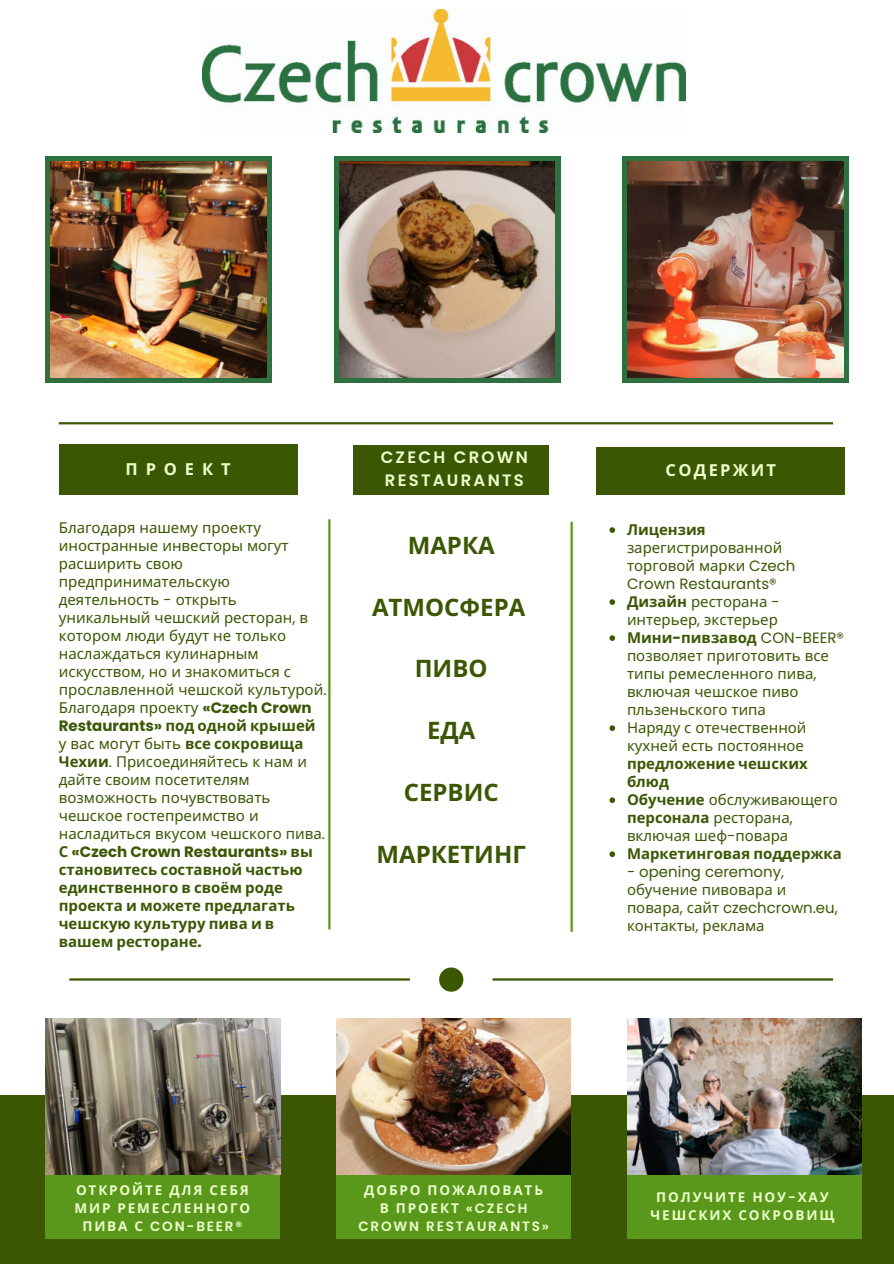
<style>
.page{position:relative;width:894px;height:1264px;background:#fff}
.page>*{position:absolute;margin:0;border:0;box-sizing:border-box;transform-origin:0 0}
.t1{font:700 24px "Noto Sans";color:#3b5704}
.t2{font:600 16.5px/22.5px "Poppins";letter-spacing:.14em;color:#edffcc}
.t3{font:700 16.5px "Noto Sans";letter-spacing:.14em;color:#edffcc}
.t4{font:15px/18px "Noto Sans";color:#3b5704}
.t5{font:700 15px/18px "Noto Sans";color:#3b5704}
.t6{font:15px "Poppins";color:#3b5704}
.t7{font:700 15px "Poppins";color:#3b5704}
.t8{font:700 13.5px/18px "Noto Sans";letter-spacing:.14em;color:#edffcc;text-align:center}
.t9{font:600 13.5px "Poppins";letter-spacing:.14em;color:#edffcc}
.s1{font-family:"Poppins"}
.s2{font-family:"Poppins";font-weight:700}
.s3{font-weight:700}
.s4{font-family:"Noto Sans"}
.s5{font-weight:400}
.s6{font-family:"Poppins";font-weight:400}
.s7{font-family:"Noto Sans";font-weight:700}
.s8{font-family:"Poppins";font-weight:600}
</style>
<div class="page">
<div style="left:45px;top:156px;width:226px;height:227px;background:linear-gradient(to right,#2f7040,#2f7040)"></div>
<svg style="left:334px;top:156px;width:226px;height:227px;background:#3a7044"></svg>
<img style="left:50px;top:162px;width:216px;height:215px">
<div style="left:622px;top:156px;width:226px;height:227px;background:linear-gradient(to right,#2f7040,#2f7040)"></div>
<img style="left:339px;top:162px;width:215px;height:215px">
<img style="left:627px;top:162px;width:216px;height:215px">
<div style="left:0;top:1095px;width:893px;height:168px;background:#3b5704"></div>
<div style="left:45px;top:1160px;width:235px;height:78px;background:#59981a"></div>
<div style="left:336px;top:1160px;width:235px;height:78px;background:#59981a"></div>
<div style="left:627px;top:1160px;width:234px;height:78px;background:#59981a"></div>
<img style="left:45px;top:1018px;width:235px;height:156px">
<img style="left:336px;top:1018px;width:235px;height:156px">
<img style="left:627px;top:1018px;width:234px;height:156px">
<img style="left:203px;top:9px;width:482px;height:123px">
<hr style="left:59px;top:422px;width:773px;height:2px;background:#3b5704">
<hr style="left:69px;top:978px;width:341px;height:2px;background:#3b5704">
<hr style="left:492px;top:978px;width:340px;height:2px;background:#3b5704">
<div style="left:439px;top:967px;width:24px;height:24px;background:#3b5704;border-radius:50%"></div>
<div style="left:59px;top:444px;width:238px;height:50px;background:#3b5704"></div>
<div style="left:353px;top:445px;width:195px;height:49px;background:#3b5704"></div>
<div style="left:596px;top:447px;width:249px;height:47px;background:#3b5704"></div>
<hr style="left:328px;top:519px;width:2px;height:410px;background:#59981a">
<hr style="left:570px;top:521px;width:2px;height:410px;background:#59981a">
<svg style="left:609px;top:527px;width:6px;height:6px"></svg>
<svg style="left:609px;top:599px;width:6px;height:6px"></svg>
<svg style="left:609px;top:635px;width:6px;height:6px"></svg>
<svg style="left:609px;top:725px;width:6px;height:6px"></svg>
<svg style="left:609px;top:797px;width:6px;height:6px"></svg>
<svg style="left:609px;top:851px;width:6px;height:6px"></svg>
<p class="t2" style="left:380px;top:446px;width:149px">CZECH CROWN<br>RESTAURANTS</p>
<p class="t3" style="left:125px;top:457px;width:107px">ПРОЕКТ</p>
<p class="t3" style="left:665px;top:458px;width:112px">СОДЕРЖИТ</p>
<p class="t4" style="left:59px;top:518px;width:269px">Благодаря нашему проекту иностранные инвесторы могут расширить свою предпринимательскую деятельность <span class="s1">-</span> открыть уникальный чешский ресторан<span class="s1">,</span> в котором люди будут не только наслаждаться кулинарным искусством<span class="s1">,</span> но и знакомиться с прославленной чешской культурой<span class="s1">.<br></span>Благодаря проекту <span class="s2">«Czech Crown<br>Restaurants»</span> <span class="s3">под одной крышей </span>у вас могут быть <span class="s3">все сокровища<br>Чехии</span><span class="s1">.</span> Присоединяйтесь к нам и дайте своим посетителям возможность почувствовать чешское гостепреимство и насладиться вкусом чешского пива<span class="s1">.</span></p>
<p class="t7" style="left:59px;top:843px;width:255px"><span class="s4">С</span> «Czech Crown Restaurants» <span class="s4">вы</span></p>
<p class="t5" style="left:59px;top:860px;width:245px">становитесь составной частью единственного в своём роде проекта и можете предлагать чешскую культуру пива и в вашем ресторане<span class="s1">.</span></p>
<h1 class="t1" style="left:407px;top:528px;width:88px">МАРКА</h1>
<h1 class="t1" style="left:372px;top:590px;width:155px">АТМОСФЕРА</h1>
<h1 class="t1" style="left:414px;top:651px;width:74px">ПИВО</h1>
<h1 class="t1" style="left:427px;top:713px;width:50px">ЕДА</h1>
<h1 class="t1" style="left:403px;top:775px;width:96px">СЕРВИС</h1>
<h1 class="t1" style="left:376px;top:837px;width:151px">МАРКЕТИНГ</h1>
<p class="t5" style="left:626px;top:521px;width:80px">Лицензия</p>
<p class="t4" style="left:626px;top:539px;width:170px">зарегистрированной торговой марки <span class="s1">Czech</span></p>
<p class="t6" style="left:626px;top:575px;width:151px">Crown Restaurants®</p>
<p class="t4" style="left:626px;top:593px;width:218px"><span class="s3">Дизайн</span> ресторана <span class="s1">- </span>интерьер<span class="s1">,</span> экстерьер<br><span class="s3">Мини</span><span class="s2">-</span><span class="s3">пивзавод</span> <span class="s1">CON-BEER® </span>позволяет приготовить все типы ремесленного пива<span class="s1">, </span>включая чешское пиво пльзеньского типа<br>Наряду с отечественной кухней есть постоянное</p>
<p class="t5" style="left:626px;top:755px;width:216px">предложение чешских блюд<br>Обучение <span class="s5">обслуживающего </span>персонала <span class="s5">ресторана</span><span class="s6">, </span><span class="s5">включая шеф</span><span class="s6">-</span><span class="s5">повара<br></span>Маркетинговая поддержка</p>
<p class="t6" style="left:626px;top:863px;width:158px">- opening ceremony,</p>
<p class="t4" style="left:626px;top:881px;width:161px">обучение пивовара и</p>
<p class="t6" style="left:626px;top:899px;width:212px"><span class="s4">повара</span>, <span class="s4">сайт</span> czechcrown.eu,</p>
<p class="t4" style="left:626px;top:917px;width:139px">контакты<span class="s1">,</span> реклама</p>
<p class="t8" style="left:74px;top:1180px;width:177px;text-align:left">ОТКРОЙТЕ ДЛЯ СЕБЯ<br>МИР РЕМЕСЛЕННОГО</p>
<p class="t9" style="left:82px;top:1218px;width:161px"><span class="s7">ПИВА С</span> CON-BEER®</p>
<p class="t8" style="left:364px;top:1180px;width:180px">ДОБРО ПОЖАЛОВАТЬ<br>В ПРОЕКТ <span class="s8">«CZECH</span></p>
<p class="t9" style="left:358px;top:1218px;width:192px">CROWN RESTAURANTS»</p>
<p class="t8" style="left:650px;top:1187px;width:185px">ПОЛУЧИТЕ НОУ<span class="s8">-</span>ХАУ<br>ЧЕШСКИХ СОКРОВИЩ</p>
</div>
